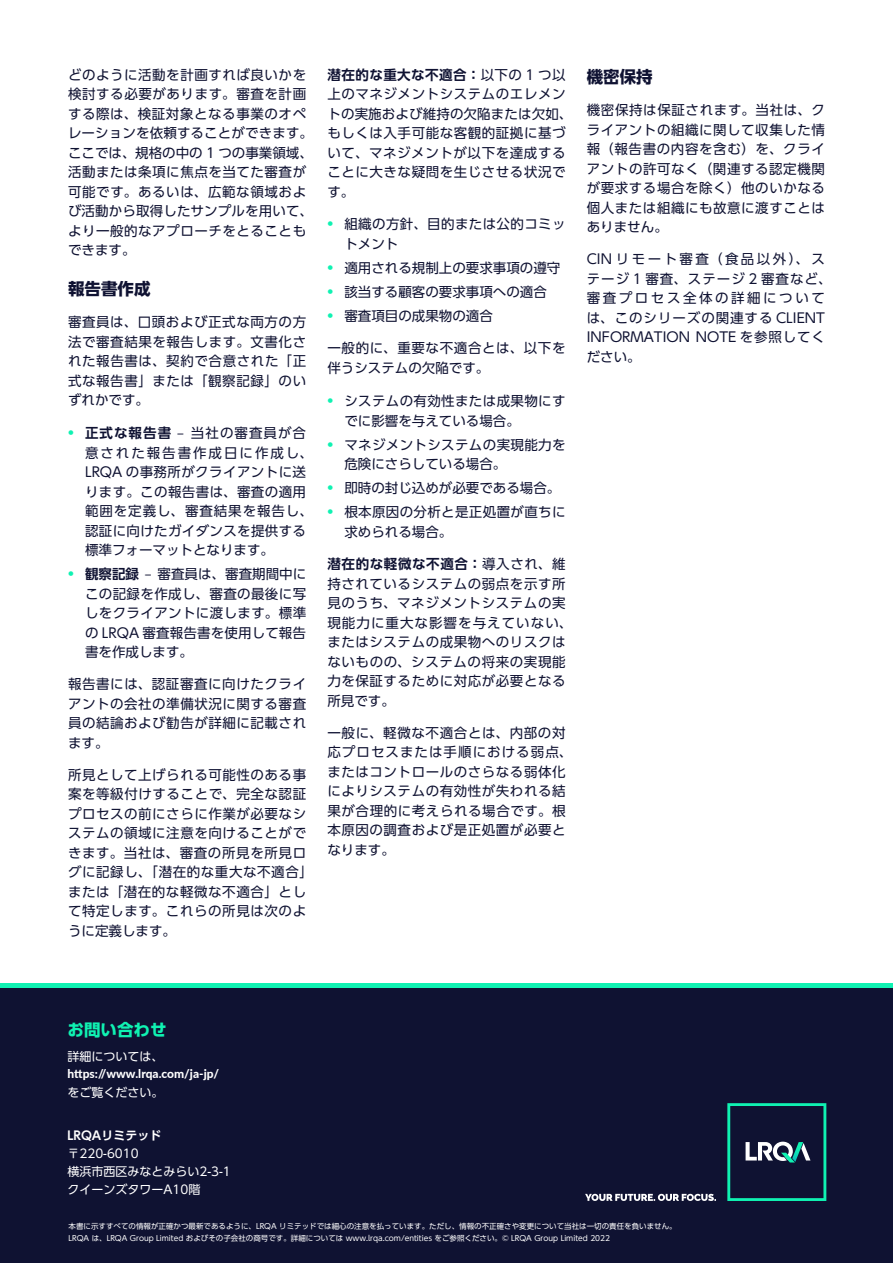
<style>
.page{position:relative;width:893px;height:1263px;background:#fff}
.page>*{position:absolute;margin:0;border:0;box-sizing:border-box;transform-origin:0 0}
.t1{font:700 16.5px "UD Shin Go Pro";color:#0f1232}
.t2{font:700 16.5px "UD Shin Go Pro";color:#0ff2b2}
.t3{font:13.5px/19.5px "UD Shin Go Pro";letter-spacing:.04em;color:#0f1232}
.t4{font:13.5px/19.5px "UD Shin Go Pro";letter-spacing:.07em;color:#0f1232}
.t5{font:13.5px "UD Shin Go Pro";color:#0f1232}
.t6{font:700 13.5px "UD Shin Go Pro De";letter-spacing:.04em;color:#0f1232}
.t7{font:12px/18px "UD Shin Go Pro";color:#fff}
.t8{font:800 12px "Lato";color:#fff}
.t9{font:700 12px "UD Shin Go Pro De";color:#fff}
.t10{font:7.5px/12px "UD Shin Go Pro";color:#fff}
.s1{font-weight:700;color:#0ff2b2}
.s2{font-family:"UD Shin Go Pro De";font-weight:700}
.s3{font-family:"UD Shin Go Pro";font-weight:400}
</style>
<div class="page">
<div style="left:0;top:988px;width:893px;height:275px;background:#0f1232"></div>
<div style="left:0;top:983px;width:893px;height:5px;background:#0ff2b2"></div>
<svg style="left:585px;top:1194px;width:131px;height:7px"></svg>
<svg style="left:727px;top:1103px;width:99px;height:98px"></svg>
<p class="t3" style="left:68px;top:65px;width:246px">どのように活動を計画すれば良いかを検討する必要があります。審査を計画する際は、検証対象となる事業のオペレーションを依頼することができます。ここでは、規格の中の 1 つの事業領域、活動または条項に焦点を当てた審査が可能です。あるいは、広範な領域および活動から取得したサンプルを用いて、より一般的なアプローチをとることもできます。</p>
<p class="t1" style="left:68px;top:275px;width:84px">報告書作成</p>
<p class="t3" style="left:68px;top:312px;width:240px;text-align:justify">審査員は、口頭および正式な両方の方法で審査結果を報告します。文書化された報告書は、契約で合意された「正式な報告書」または「観察記録」のいずれかです。</p>
<p class="t3" style="left:85px;top:423px;width:229px;text-indent:-17px"><span class="s1">•</span> <span class="s2">正式な報告書</span> – 当社の審査員が合意された報告書作成日に作成し、<br>LRQA の事務所がクライアントに送ります。この報告書は、審査の適用範囲を定義し、審査結果を報告し、認証に向けたガイダンスを提供する標準フォーマットとなります。</p>
<p class="t3" style="left:85px;top:564px;width:223px;text-align:justify;text-indent:-17px"><span class="s1">•</span> <span class="s2">観察記録</span> – 審査員は、審査期間中にこの記録を作成し、審査の最後に写しをクライアントに渡します。標準の LRQA 審査報告書を使用して報告書を作成します。</p>
<p class="t3" style="left:68px;top:674px;width:240px;text-align:justify">報告書には、認証審査に向けたクライアントの会社の準備状況に関する審査員の結論および勧告が詳細に記載されます。</p>
<p class="t3" style="left:68px;top:765px;width:246px">所見として上げられる可能性のある事案を等級付けすることで、完全な認証プロセスの前にさらに作業が必要なシステムの領域に注意を向けることができます。当社は、審査の所見を所見ログに記録し、「潜在的な重大な不適合」または「潜在的な軽微な不適合」として特定します。これらの所見は次のように定義します。</p>
<p class="t6" style="left:327px;top:64px;width:240px">潜在的な重大な不適合：<span class="s3">以下の 1 つ以</span></p>
<p class="t3" style="left:327px;top:84px;width:246px">上のマネジメントシステムのエレメントの実施および維持の欠陥または欠如、もしくは入手可能な客観的証拠に基づいて、マネジメントが以下を達成することに大きな疑問を生じさせる状況です。</p>
<p class="t3" style="left:344px;top:214px;width:223px;text-indent:-17px"><span class="s1">•</span> 組織の方針、目的または公的コミットメント</p>
<p class="t5" style="left:327px;top:257px;width:235px"><span class="s1">•</span> 適用される規制上の要求事項の遵守</p>
<p class="t5" style="left:327px;top:281px;width:221px"><span class="s1">•</span> 該当する顧客の要求事項への適合</p>
<p class="t5" style="left:327px;top:305px;width:167px"><span class="s1">•</span> 審査項目の成果物の適合</p>
<p class="t3" style="left:327px;top:338px;width:240px">一般的に、重要な不適合とは、以下を伴うシステムの欠陥です。</p>
<p class="t3" style="left:344px;top:391px;width:223px;text-indent:-17px"><span class="s1">•</span> システムの有効性または成果物にすでに影響を与えている場合。</p>
<p class="t3" style="left:344px;top:435px;width:223px;text-indent:-17px"><span class="s1">•</span> マネジメントシステムの実現能力を危険にさらしている場合。</p>
<p class="t5" style="left:327px;top:477px;width:235px"><span class="s1">•</span> 即時の封じ込めが必要である場合。</p>
<p class="t3" style="left:344px;top:502px;width:223px;text-indent:-17px"><span class="s1">•</span> 根本原因の分析と是正処置が直ちに求められる場合。</p>
<p class="t6" style="left:327px;top:553px;width:240px">潜在的な軽微な不適合：<span class="s3">導入され、維</span></p>
<p class="t3" style="left:327px;top:573px;width:246px">持されているシステムの弱点を示す所見のうち、マネジメントシステムの実現能力に重大な影響を与えていない、またはシステムの成果物へのリスクはないものの、システムの将来の実現能力を保証するために対応が必要となる所見です。</p>
<p class="t3" style="left:327px;top:722px;width:246px">一般に、軽微な不適合とは、内部の対応プロセスまたは手順における弱点、またはコントロールのさらなる弱体化によりシステムの有効性が失われる結果が合理的に考えられる場合です。根本原因の調査および是正処置が必要となります。</p>
<p class="t1" style="left:587px;top:63px;width:67px">機密保持</p>
<p class="t3" style="left:587px;top:100px;width:240px;text-align:justify">機密保持は保証されます。当社は、クライアントの組織に関して収集した情報（報告書の内容を含む）を、クライアントの許可なく（関連する認定機関が要求する場合を除く）他のいかなる個人または組織にも故意に渡すことはありません。</p>
<p class="t4" style="left:587px;top:249px;width:246px">CIN リモート審査（食品以外）、ステージ 1 審査、ステージ 2 審査など、審査プロセス全体の詳細については、このシリーズの関連する CLIENT<br>INFORMATION NOTE を参照してください。</p>
<p class="t2" style="left:68px;top:1016px;width:100px">お問い合わせ</p>
<p class="t7" style="left:68px;top:1047px;width:97px">詳細については、</p>
<p class="t8" style="left:68px;top:1065px;width:153px">https://www.lrqa.com/ja-jp/</p>
<p class="t7" style="left:68px;top:1083px;width:97px">をご覧ください。</p>
<p class="t9" style="left:68px;top:1125px;width:95px">LRQAリミテッド</p>
<p class="t7" style="left:68px;top:1143px;width:165px">〒220-6010<br>横浜市西区みなとみらい2-3-1クイーンズタワーA10階</p>
<p class="t10" style="left:68px;top:1219px;width:610px">本書に示すすべての情報が正確かつ最新であるように、LRQA リミテッドでは細心の注意を払っています。ただし、情報の不正確さや変更について当社は一切の責任を負いません。<br>LRQA は、LRQA Group Limited およびその子会社の商号です。詳細については www.lrqa.com/entities をご参照ください。© LRQA Group Limited 2022</p>
</div>
